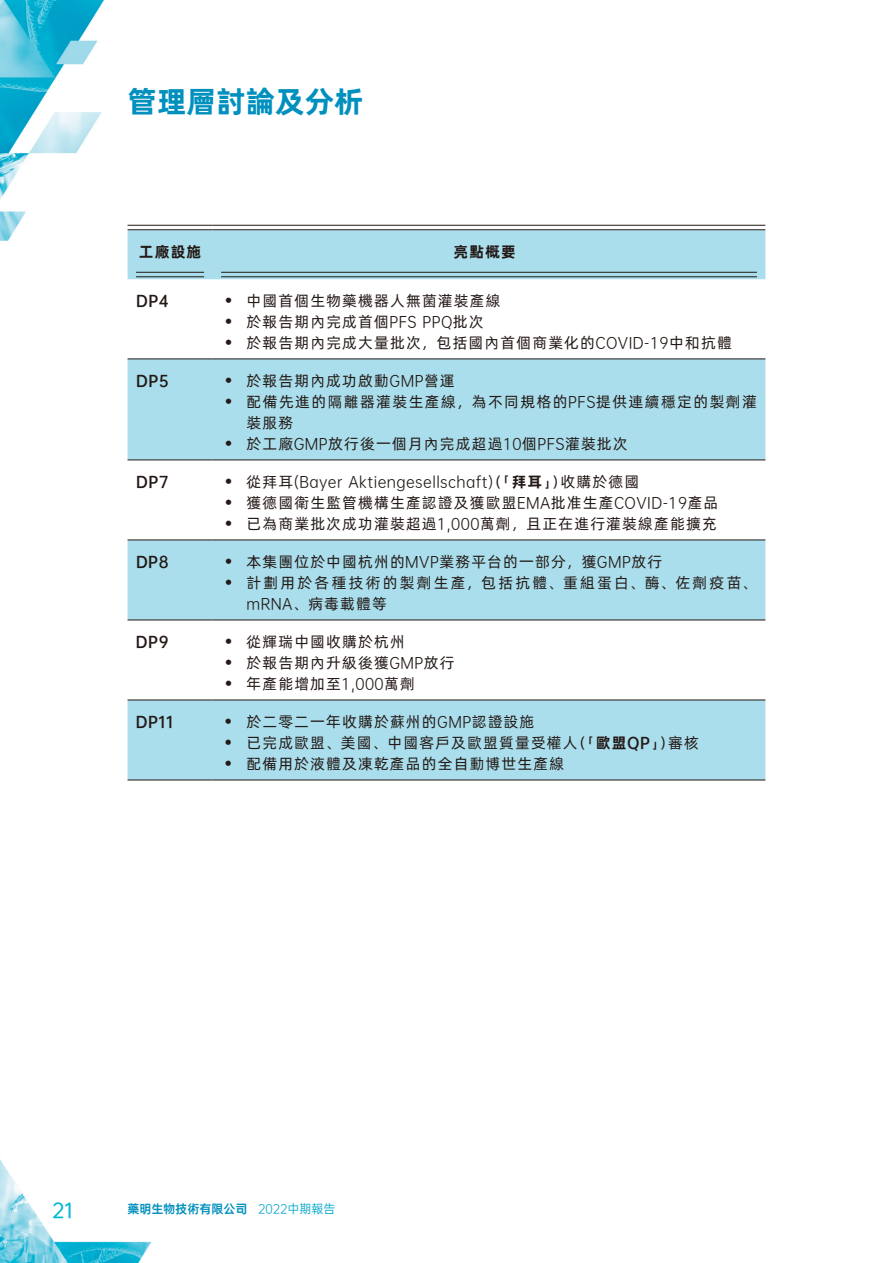
<style>
.page{position:relative;width:893px;height:1263px;background:#fff}
.page>*{position:absolute;margin:0;border:0;box-sizing:border-box;transform-origin:0 0}
.t1{font:30px "Alibaba Pu Hui Ti B";color:#0090be}
.t2{font:19.5px "OPPO Sans M";color:#00b7d5}
.t3{font:15px/21px "Alibaba Pu Hui Ti R";letter-spacing:.08em;color:#231916}
.t4{font:15px "OPPO Sans R";letter-spacing:.03em;color:#231916}
.t5{font:15px "Alibaba Pu Hui Ti R";letter-spacing:.15em;color:#231916}
.t6{font:15px "OPPO Sans B";letter-spacing:.03em;color:#231916}
.t7{font:300 15px "M Hei HK";color:#231916}
.t8{font:15px "Alibaba Pu Hui Ti B";letter-spacing:.08em;color:#231916}
.t9{font:12px "OPPO Sans B";color:#0090be}
.t10{font:12px "OPPO Sans R";color:#00a7cb}
.s1{font-family:"OPPO Sans R"}
.s2{font-family:"Alibaba Pu Hui Ti R"}
.s3{font-family:"Alibaba Pu Hui Ti B"}
.s4{font-family:"OPPO Sans B"}
</style>
<div class="page">
<img style="left:0;top:0;width:766px;height:1263px">
<svg style="left:128px;top:230px;width:637px;height:550px;fill:#aadeec"></svg>
<hr style="left:128px;top:459px;width:85px;height:1px;background:#231916">
<hr style="left:213px;top:459px;width:552px;height:1px;background:#231916">
<hr style="left:128px;top:540px;width:85px;height:1px;background:#231916">
<hr style="left:213px;top:540px;width:552px;height:1px;background:#231916">
<hr style="left:128px;top:620px;width:85px;height:1px;background:#231916">
<hr style="left:213px;top:620px;width:552px;height:1px;background:#231916">
<hr style="left:128px;top:700px;width:85px;height:1px;background:#231916">
<hr style="left:213px;top:700px;width:552px;height:1px;background:#231916">
<hr style="left:128px;top:358px;width:85px;height:1px;background:#231916">
<hr style="left:213px;top:358px;width:552px;height:1px;background:#231916">
<hr style="left:128px;top:780px;width:85px;height:1px;background:#231916">
<hr style="left:213px;top:780px;width:552px;height:1px;background:#231916">
<hr style="left:128px;top:225px;width:85px;height:1px;background:#231916">
<hr style="left:213px;top:225px;width:552px;height:1px;background:#231916">
<hr style="left:128px;top:229px;width:85px;height:1px;background:#231916">
<hr style="left:213px;top:229px;width:552px;height:1px;background:#231916">
<hr style="left:136px;top:272px;width:68px;height:1px;background:#231916">
<hr style="left:221px;top:272px;width:536px;height:1px;background:#231916">
<hr style="left:136px;top:276px;width:68px;height:1px;background:#231916">
<hr style="left:221px;top:276px;width:536px;height:1px;background:#231916">
<h1 class="t1" style="left:128px;top:78px;width:238px">管理層討論及分析</h1>
<p class="t8" style="left:139px;top:240px;width:64px">工廠設施</p>
<p class="t8" style="left:453px;top:240px;width:64px">亮點概要</p>
<p class="t6" style="left:136px;top:288px;width:34px">DP4</p>
<p class="t7" style="left:221px;top:293px;width:16px">‧</p>
<p class="t3" style="left:247px;top:289px;width:255px">中國首個生物藥機器人無菌灌裝產線</p>
<p class="t7" style="left:221px;top:314px;width:16px">‧</p>
<p class="t3" style="left:247px;top:310px;width:238px">於報告期內完成首個<span class="s1">PFS PPQ</span>批次</p>
<p class="t7" style="left:221px;top:335px;width:16px">‧</p>
<p class="t3" style="left:247px;top:331px;width:487px">於報告期內完成大量批次，包括國內首個商業化的<span class="s1">COVID-19</span>中和抗體</p>
<p class="t6" style="left:136px;top:368px;width:34px">DP5</p>
<p class="t7" style="left:221px;top:373px;width:16px">‧</p>
<p class="t3" style="left:247px;top:369px;width:210px">於報告期內成功啟動<span class="s1">GMP</span>營運</p>
<p class="t7" style="left:221px;top:394px;width:16px">‧</p>
<p class="t3" style="left:247px;top:390px;width:512px">配備先進的隔離器灌裝生產線，為不同規格的<span class="s1">PFS</span>提供連續穩定的製劑灌</p>
<p class="t7" style="left:221px;top:436px;width:16px">‧</p>
<p class="t3" style="left:247px;top:411px;width:383px">裝服務<br>於工廠<span class="s1">GMP</span>放行後一個月內完成超過<span class="s1">10</span>個<span class="s1">PFS</span>灌裝批次</p>
<p class="t6" style="left:136px;top:469px;width:34px">DP7</p>
<p class="t7" style="left:221px;top:474px;width:16px">‧</p>
<p class="t3" style="left:561px;top:470px;width:80px">收購於德國</p>
<p class="t4" style="left:247px;top:470px;width:320px"><span class="s2">從拜耳</span>(Bayer Aktiengesellschaft)<span class="s2">（「</span><span class="s3">拜耳</span><span class="s2">」）</span></p>
<p class="t7" style="left:221px;top:495px;width:16px">‧</p>
<p class="t3" style="left:247px;top:491px;width:473px">獲德國衛生監管機構生產認證及獲歐盟<span class="s1">EMA</span>批准生產<span class="s1">COVID-19</span>產品</p>
<p class="t7" style="left:221px;top:516px;width:16px">‧</p>
<p class="t3" style="left:247px;top:512px;width:472px">已為商業批次成功灌裝超過<span class="s1">1,000</span>萬劑，且正在進行灌裝線產能擴充</p>
<p class="t6" style="left:136px;top:549px;width:34px">DP8</p>
<p class="t7" style="left:221px;top:554px;width:16px">‧</p>
<p class="t3" style="left:247px;top:551px;width:417px">本集團位於中國杭州的<span class="s1">MVP</span>業務平台的一部分，獲<span class="s1">GMP</span>放行</p>
<p class="t7" style="left:221px;top:575px;width:16px">‧</p>
<p class="t5" style="left:247px;top:572px;width:512px">計劃用於各種技術的製劑生產，包括抗體、重組蛋白、酶、佐劑疫苗、</p>
<p class="t6" style="left:136px;top:629px;width:34px">DP9</p>
<p class="t7" style="left:221px;top:634px;width:16px">‧</p>
<p class="t3" style="left:247px;top:593px;width:142px"><span class="s1">mRNA</span>、病毒載體等</p>
<p class="t3" style="left:246px;top:631px;width:160px">從輝瑞中國收購於杭州</p>
<p class="t7" style="left:221px;top:655px;width:16px">‧</p>
<p class="t3" style="left:246px;top:652px;width:210px">於報告期內升級後獲<span class="s1">GMP</span>放行</p>
<p class="t7" style="left:221px;top:676px;width:16px">‧</p>
<p class="t3" style="left:246px;top:673px;width:170px">年產能增加至<span class="s1">1,000</span>萬劑</p>
<p class="t6" style="left:136px;top:709px;width:39px">DP11</p>
<p class="t7" style="left:221px;top:714px;width:16px">‧</p>
<p class="t3" style="left:246px;top:711px;width:289px">於二零二一年收購於蘇州的<span class="s1">GMP</span>認證設施</p>
<p class="t7" style="left:221px;top:735px;width:16px">‧</p>
<p class="t3" style="left:246px;top:732px;width:333px">已完成歐盟、美國、中國客戶及歐盟質量受權人</p>
<p class="t3" style="left:668px;top:732px;width:32px">審核</p>
<p class="t3" style="left:572px;top:732px;width:102px">（「<span class="s3">歐盟</span><span class="s4">QP</span>」）</p>
<p class="t7" style="left:221px;top:756px;width:16px">‧</p>
<p class="t3" style="left:246px;top:753px;width:319px">配備用於液體及凍乾產品的全自動博世生產線</p>
<h2 class="t2" style="left:52px;top:1195px;width:23px">21</h2>
<p class="t9" style="left:128px;top:1199px;width:121px">藥明生物技術有限公司</p>
<p class="t10" style="left:258px;top:1200px;width:79px">2022中期報告</p>
</div>
